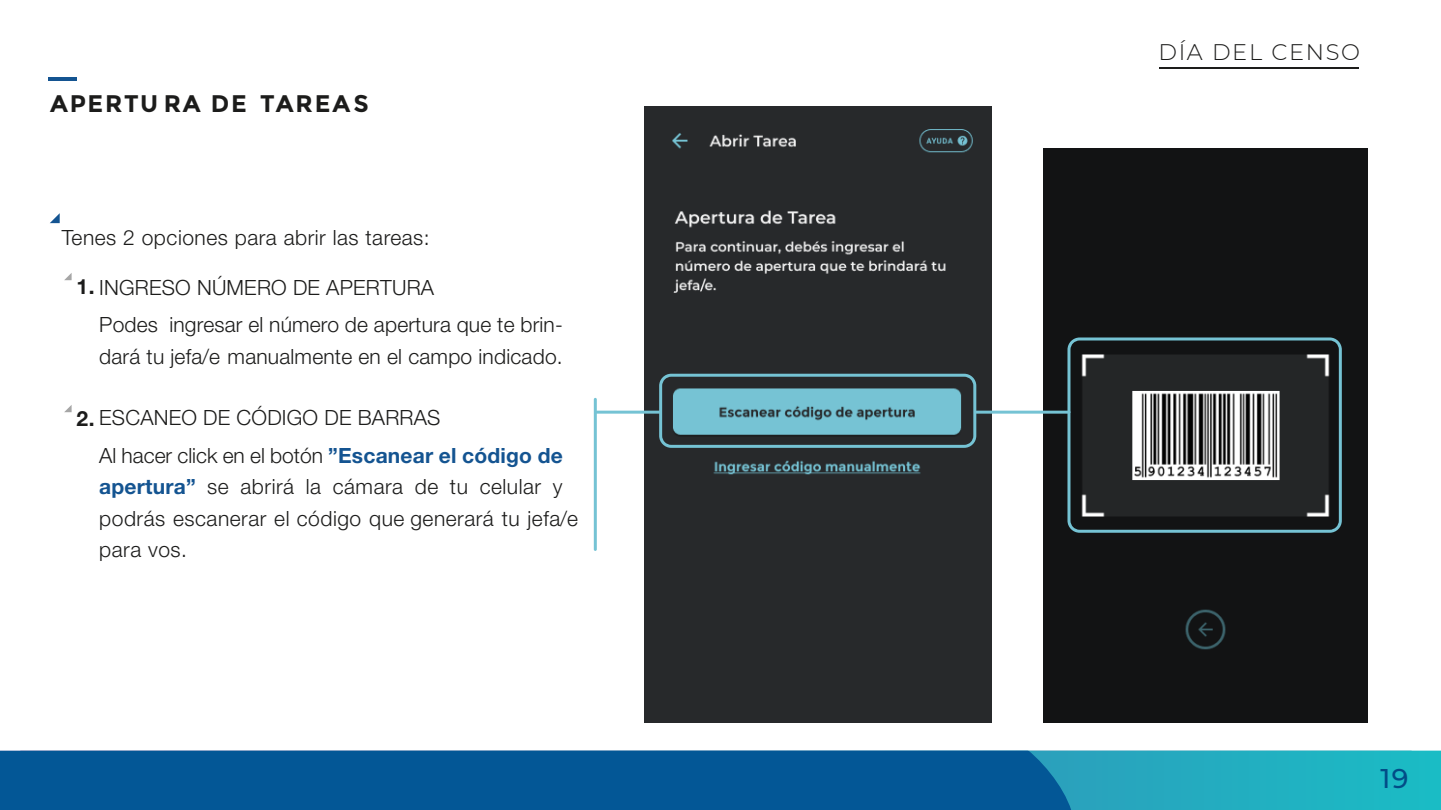
<style>
.page{position:relative;width:1441px;height:810px;background:#fff}
.page>*{position:absolute;margin:0;border:0;box-sizing:border-box;transform-origin:0 0}
.t1{font:500 27px "Montserrat";color:#024c87}
.t2{font:700 24px "Montserrat";letter-spacing:.075em;color:#1c1c1b}
.t3{font:300 22.5px "Montserrat";letter-spacing:.075em;color:#1c1c1b}
.t4{font:300 21px/37.5px "Helvetica Neue LT Std";letter-spacing:.01em;color:#1c1c1b}
.s1{font-weight:700}
.s2{font-weight:700;color:#145491}
.s3{font-family:"Verdana";font-weight:400;font-size:45px;color:#024e94}
</style>
<div class="page">
<div style="left:0;top:751px;width:1440px;height:59px;background:#22afc1"></div>
<div style="left:0;top:751px;width:1071px;height:59px;background:#035796"></div>
<div style="left:644px;top:106px;width:347px;height:616px;background:#27292b"></div>
<svg style="left:659px;top:374px;width:317px;height:74px;background:#578894"></svg>
<hr style="left:594px;top:411px;width:67px;height:3px;background:#75c3d4;border-radius:2px">
<hr style="left:593px;top:398px;width:3px;height:153px;background:#75c3d4;border-radius:2px">
<hr style="left:48px;top:77px;width:28px;height:4px;background:#145491">
<svg style="left:50px;top:213px;width:10px;height:10px"></svg>
<hr style="left:1159px;top:67px;width:199px;height:1px;background:#1d1d1b">
<svg style="left:64px;top:273px;width:8px;height:7px"></svg>
<svg style="left:64px;top:405px;width:8px;height:7px"></svg>
<div style="left:1043px;top:148px;width:324px;height:575px;background:#121314"></div>
<svg style="left:1067px;top:338px;width:274px;height:195px;background:#424748"></svg>
<hr style="left:974px;top:411px;width:96px;height:3px;background:#75c3d4;border-radius:2px">
<p class="t2" style="left:50px;top:89px;width:320px">APERTU RA DE TAREAS</p>
<p class="t4" style="left:62px;top:218px;width:369px">Tenes 2 opciones para abrir las tareas:</p>
<p class="t4" style="left:99px;top:268px;width:465px;text-indent:-23px"><span class="s1">1.</span> INGRESO NÚMERO DE APERTURA<br>Podes ingresar el número de apertura que te brin-</p>
<p class="t4" style="left:99px;top:337px;width:465px">dará tu jefa/e manualmente en el campo indicado.</p>
<p class="t4" style="left:99px;top:398px;width:465px;text-indent:-23px"><span class="s1">2.</span> ESCANEO DE CÓDIGO DE BARRAS<br>Al hacer click en el botón <span class="s2">”Escanear el código de</span></p>
<p class="t4" style="left:99px;top:470px;width:480px;line-height:31.5px"><span class="s2">apertura”</span> se abrirá la cámara de tu celular y podrás escanerar el código que generará tu jefa/e para vos.</p>
<p class="t3" style="left:1158px;top:37px;width:203px">DÍA DEL CENSO</p>
<p class="t1" style="left:1380px;top:760px;width:32px">1 <span class="s3">2</span>9</p>
</div>
